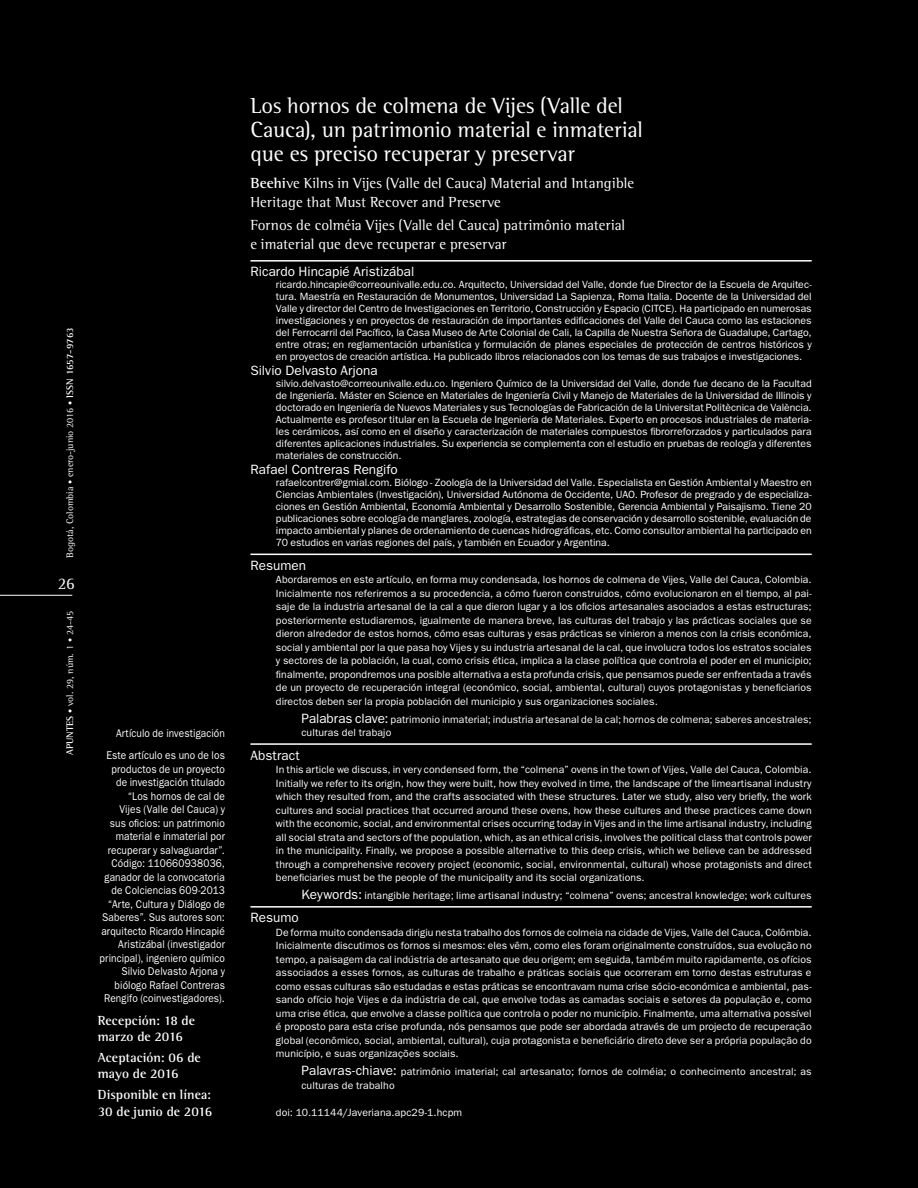
<style>
.page{position:relative;width:918px;height:1188px;background:#000}
.page>*{position:absolute;margin:0;border:0;box-sizing:border-box;transform-origin:0 0}
.t1{font:22.5px/24px "Agfa Rotis Semi Serif";letter-spacing:-.005em;color:#fff}
.t2{font:16.5px "Agfa Rotis Semi Serif";color:#fff}
.t3{font:15px/18.8px "Agfa Rotis Semi Serif";letter-spacing:.005em;color:#fff}
.t4{font:13.5px "ITC Franklin Gothic Std";letter-spacing:.005em;color:#fff}
.t5{font:700 13.5px/16.5px "Agfa Rotis Semi Serif";color:#fff}
.t6{font:11.25px/13.5px "ITC Franklin Gothic Std";letter-spacing:.01em;color:#fff;text-align:right;scale:.9 1}
.t7{font:10.5px/13.5px "ITC Franklin Gothic Std";letter-spacing:.005em;color:#fff;text-align:justify}
.t8{font:9.75px "Agfa Rotis Semi Serif";color:#fff}
.s1{font-size:8.25px}
.s2{font-weight:700}
.s3{font-size:13.5px}
</style>
<div class="page">
<hr style="left:0;top:595px;width:72px;height:1px;background:#fff">
<hr style="left:250px;top:260px;width:562px;height:2px;background:#fff">
<hr style="left:250px;top:554px;width:562px;height:1px;background:#fff">
<hr style="left:250px;top:743px;width:562px;height:2px;background:#fff">
<hr style="left:250px;top:906px;width:562px;height:2px;background:#fff">
<p class="t8" style="left:64px;top:558px;width:232px;rotate:-90deg">Bogotá, Colombia <span class="s1">•</span> enero-junio 2016 <span class="s1">•</span> <span class="s2">ISSN 1657-9763</span></p>
<h2 class="t2" style="left:58px;top:574px;width:18px">26</h2>
<p class="t8" style="left:64px;top:755px;width:145px;rotate:-90deg"><span class="s2">APUNTES</span> <span class="s1">•</span> vol. 29, núm. 1 <span class="s1">•</span> 24-45</p>
<p class="t6" style="left:106px;top:723px;width:133px;line-height:21.9px">Artículo de investigación<br>Este artículo es uno de los</p>
<p class="t6" style="left:100px;top:762px;width:141px">productos de un proyecto de investigación titulado “Los hornos de cal de<br>Vijes (Valle del Cauca) y<br>sus oficios: un patrimonio material e inmaterial por recuperar y salvaguardar”.<br>Código: 110660938036, ganador de la convocatoria de Colciencias 609-2013 “Arte, Cultura y Diálogo de<br>Saberes”. Sus autores son: arquitecto Ricardo Hincapié<br>Aristizábal (investigador principal), ingeniero químico<br>Silvio Delvasto Arjona y biólogo Rafael Contreras<br>Rengifo (coinvestigadores).</p>
<p class="t5" style="left:98px;top:1012px;width:99px">Recepción: 18 de marzo de 2016</p>
<p class="t5" style="left:98px;top:1049px;width:105px">Aceptación: 06 de mayo de 2016</p>
<p class="t5" style="left:98px;top:1086px;width:116px">Disponible en línea:<br>30 de junio de 2016</p>
<h1 class="t1" style="left:250px;top:93px;width:394px">Los hornos de colmena de Vijes (Valle del<br>Cauca), un patrimonio material e inmaterial que es preciso recuperar y preservar</h1>
<h3 class="t3" style="left:250px;top:174px;width:385px"><span class="s2">Beehi</span>ve Kilns in Vijes (Valle del Cauca) Material and Intangible<br>Heritage that Must Recover and Preserve</h3>
<h3 class="t3" style="left:250px;top:215px;width:376px">Fornos de colméia Vijes (Valle del Cauca) patrimônio material e imaterial que deve recuperar e preservar</h3>
<p class="t4" style="left:250px;top:264px;width:166px">Ricardo Hincapié Aristizábal</p>
<p class="t7" style="left:276px;top:279px;width:537px;line-height:12px">ricardo.hincapie@correounivalle.edu.co. Arquitecto, Universidad del Valle, donde fue Director de la Escuela de Arquitec&shy;tura. Maestría en Restauración de Monumentos, Universidad La Sapienza, Roma Italia. Docente de la Universidad del Valle y director del Centro de Investigaciones en Territorio, Construcción y Espacio (CITCE). Ha participado en numerosas investigaciones y en proyectos de restauración de importantes edificaciones del Valle del Cauca como las estaciones del Ferrocarril del Pacífico, la Casa Museo de Arte Colonial de Cali, la Capilla de Nuestra Señora de Guadalupe, Cartago, entre otras; en reglamentación urbanística y formulación de planes especiales de protección de centros históricos y en proyectos de creación artística. Ha publicado libros relacionados con los temas de sus trabajos e investigaciones.</p>
<p class="t4" style="left:250px;top:363px;width:129px">Silvio Delvasto Arjona</p>
<p class="t7" style="left:276px;top:378px;width:537px;line-height:12px">silvio.delvasto@correounivalle.edu.co. Ingeniero Químico de la Universidad del Valle, donde fue decano de la Facultad de Ingeniería. Máster en Science en Materiales de Ingeniería Civil y Manejo de Materiales de la Universidad de Illinois y doctorado en Ingeniería de Nuevos Materiales y sus Tecnologías de Fabricación de la Universitat Politècnica de València.<br>Actualmente es profesor titular en la Escuela de Ingeniería de Materiales. Experto en procesos industriales de materia&shy;les cerámicos, así como en el diseño y caracterización de materiales compuestos fibrorreforzados y particulados para diferentes aplicaciones industriales. Su experiencia se complementa con el estudio en pruebas de reología y diferentes materiales de construcción.</p>
<p class="t4" style="left:250px;top:462px;width:149px">Rafael Contreras Rengifo</p>
<p class="t7" style="left:276px;top:477px;width:537px;line-height:12px">rafaelcontrer@gmial.com. Biólogo - Zoología de la Universidad del Valle. Especialista en Gestión Ambiental y Maestro en Ciencias Ambientales (Investigación), Universidad Autónoma de Occidente, UAO. Profesor de pregrado y de especializa&shy;ciones en Gestión Ambiental, Economía Ambiental y Desarrollo Sostenible, Gerencia Ambiental y Paisajismo. Tiene 20 publicaciones sobre ecología de manglares, zoología, estrategias de conservación y desarrollo sostenible, evaluación de impacto ambiental y planes de ordenamiento de cuencas hidrográficas, etc. Como consultor ambiental ha participado en 70 estudios en varias regiones del país, y también en Ecuador y Argentina.</p>
<p class="t4" style="left:250px;top:558px;width:57px">Resumen</p>
<p class="t7" style="left:276px;top:573px;width:537px">Abordaremos en este artículo, en forma muy condensada, los hornos de colmena de Vijes, Valle del Cauca, Colombia.<br>Inicialmente nos referiremos a su procedencia, a cómo fueron construidos, cómo evolucionaron en el tiempo, al pai&shy;saje de la industria artesanal de la cal a que dieron lugar y a los oficios artesanales asociados a estas estructuras; posteriormente estudiaremos, igualmente de manera breve, las culturas del trabajo y las prácticas sociales que se dieron alrededor de estos hornos, cómo esas culturas y esas prácticas se vinieron a menos con la crisis económica, social y ambiental por la que pasa hoy Vijes y su industria artesanal de la cal, que involucra todos los estratos sociales y sectores de la población, la cual, como crisis ética, implica a la clase política que controla el poder en el municipio; finalmente, propondremos una posible alternativa a esta profunda crisis, que pensamos puede ser enfrentada a través de un proyecto de recuperación integral (económico, social, ambiental, cultural) cuyos protagonistas y beneficiarios directos deben ser la propia población del municipio y sus organizaciones sociales.</p>
<p class="t7" style="left:301px;top:712px;width:512px"><span class="s3">Palabras clave:</span> patrimonio inmaterial; industria artesanal de la cal; hornos de colmena; saberes ancestrales; culturas del trabajo</p>
<p class="t4" style="left:250px;top:747px;width:51px">Abstract</p>
<p class="t7" style="left:276px;top:763px;width:537px">In this article we discuss, in very condensed form, the “colmena” ovens in the town of Vijes, Valle del Cauca, Colombia.<br>Initially we refer to its origin, how they were built, how they evolved in time, the landscape of the limeartisanal industry which they resulted from, and the crafts associated with these structures. Later we study, also very briefly, the work cultures and social practices that occurred around these ovens, how these cultures and these practices came down with the economic, social, and environmental crises occurring today in Vijes and in the lime artisanal industry, including all social strata and sectors of the population, which, as an ethical crisis, involves the political class that controls power in the municipality. Finally, we propose a possible alternative to this deep crisis, which we believe can be addressed through a comprehensive recovery project (economic, social, environmental, cultural) whose protagonists and direct beneficiaries must be the people of the municipality and its social organizations.</p>
<p class="t7" style="left:301px;top:889px;width:512px"><span class="s3">Keywords:</span> intangible heritage; lime artisanal industry; “colmena” ovens; ancestral knowledge; work cultures</p>
<p class="t4" style="left:250px;top:910px;width:50px">Resumo</p>
<p class="t7" style="left:276px;top:926px;width:537px">De forma muito condensada dirigiu nesta trabalho dos fornos de colmeia na cidade de Vijes, Valle del Cauca, Colômbia.<br>Inicialmente discutimos os fornos si mesmos: eles vêm, como eles foram originalmente construídos, sua evolução no tempo, a paisagem da cal indústria de artesanato que deu origem; em seguida, também muito rapidamente, os ofícios associados a esses fornos, as culturas de trabalho e práticas sociais que ocorreram em torno destas estruturas e como essas culturas são estudadas e estas práticas se encontravam numa crise sócio-económica e ambiental, pas&shy;sando ofício hoje Vijes e da indústria de cal, que envolve todas as camadas sociais e setores da população e, como uma crise ética, que envolve a classe política que controla o poder no município. Finalmente, uma alternativa possível é proposto para esta crise profunda, nós pensamos que pode ser abordada através de um projecto de recuperação global (econômico, social, ambiental, cultural), cuja protagonista e beneficiário direto deve ser a própria população do município, e suas organizações sociais.</p>
<p class="t7" style="left:301px;top:1065px;width:512px"><span class="s3">Palavras-chiave:</span> patrimônio imaterial; cal artesanato; fornos de colméia; o conhecimento ancestral; as culturas de trabalho</p>
<p class="t7" style="left:276px;top:1105px;width:188px">doi: 10.11144/Javeriana.apc29-1.hcpm</p>
</div>
